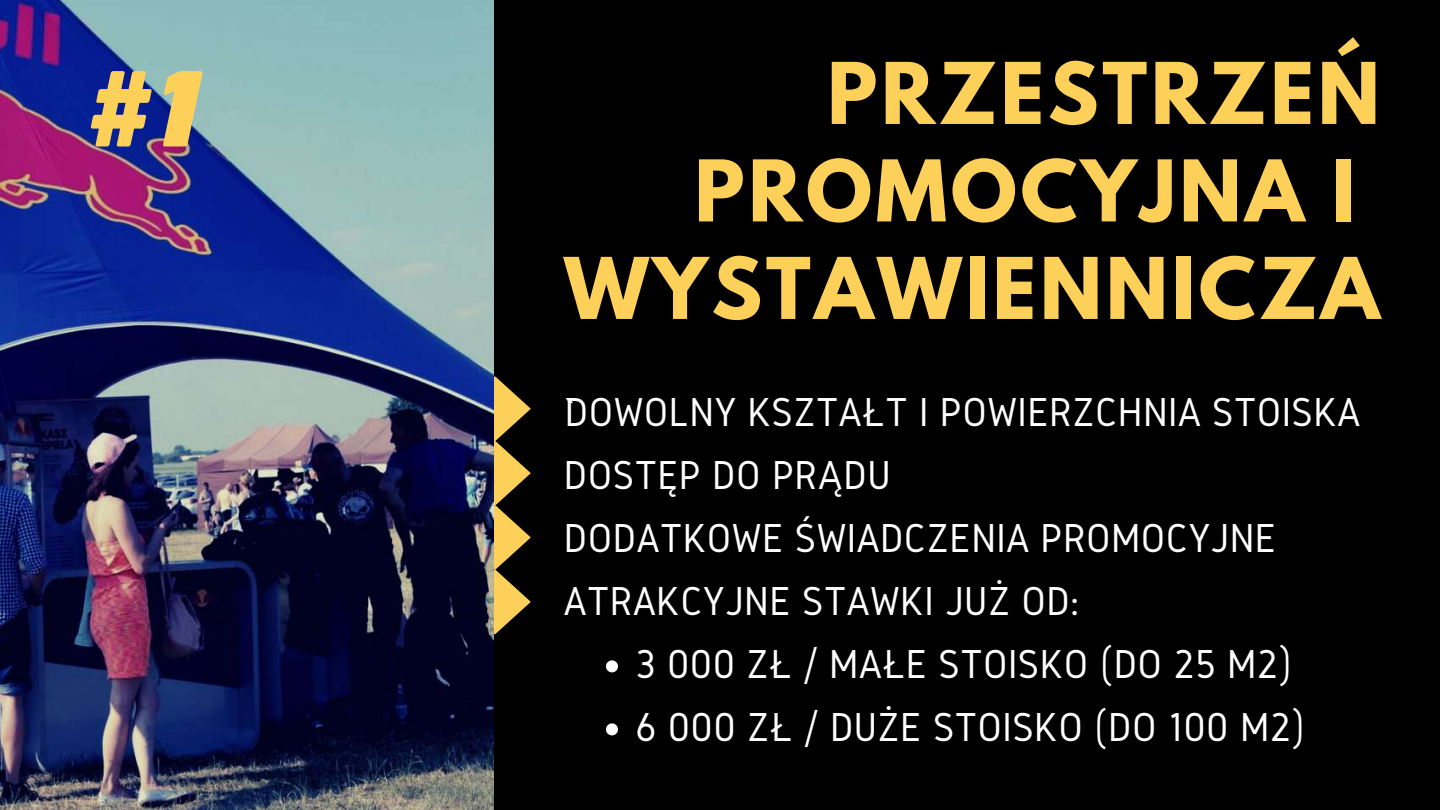
<style>
.page{position:relative;width:1440px;height:810px;background:#000}
.page>*{position:absolute;margin:0;border:0;box-sizing:border-box;transform-origin:0 0}
.t1{font:italic 900 101.6px "Coco Gothic";color:#fdd05a}
.t2{font:700 75.3px "League Spartan";letter-spacing:.05em;color:#fdd05a}
.t3{font:42px/63px "Gidole";letter-spacing:.01em;color:#fff}
</style>
<div class="page">
<svg style="left:606px;top:660px;width:12px;height:12px"></svg>
<svg style="left:606px;top:723px;width:12px;height:12px"></svg>
<svg style="left:493px;top:377px;width:38px;height:257px"></svg>
<img style="left:0;top:0;width:493px;height:810px">
<h1 class="t1" style="left:81px;top:71px;width:112px">#1</h1>
<h2 class="t2" style="left:827px;top:56px;width:554px">PRZESTRZEŃ</h2>
<h2 class="t2" style="left:694px;top:154px;width:663px">PROMOCYJNA I</h2>
<h2 class="t2" style="left:564px;top:251px;width:817px">WYSTAWIENNICZA</h2>
<p class="t3" style="left:564px;top:380px;width:798px">`DOWOLNY KSZTAŁT I POWIERZCHNIA STOISKA<br>DOSTĘP DO PRĄDU<br>DODATKOWE ŚWIADCZENIA PROMOCYJNE<br>ATRAKCYJNE STAWKI JUŻ OD:</p>
<p class="t3" style="left:635px;top:632px;width:671px">3 000 ZŁ / MAŁE STOISKO (DO 25 M2)<br>6 000 ZŁ / DUŻE STOISKO (DO 100 M2)</p>
</div>
